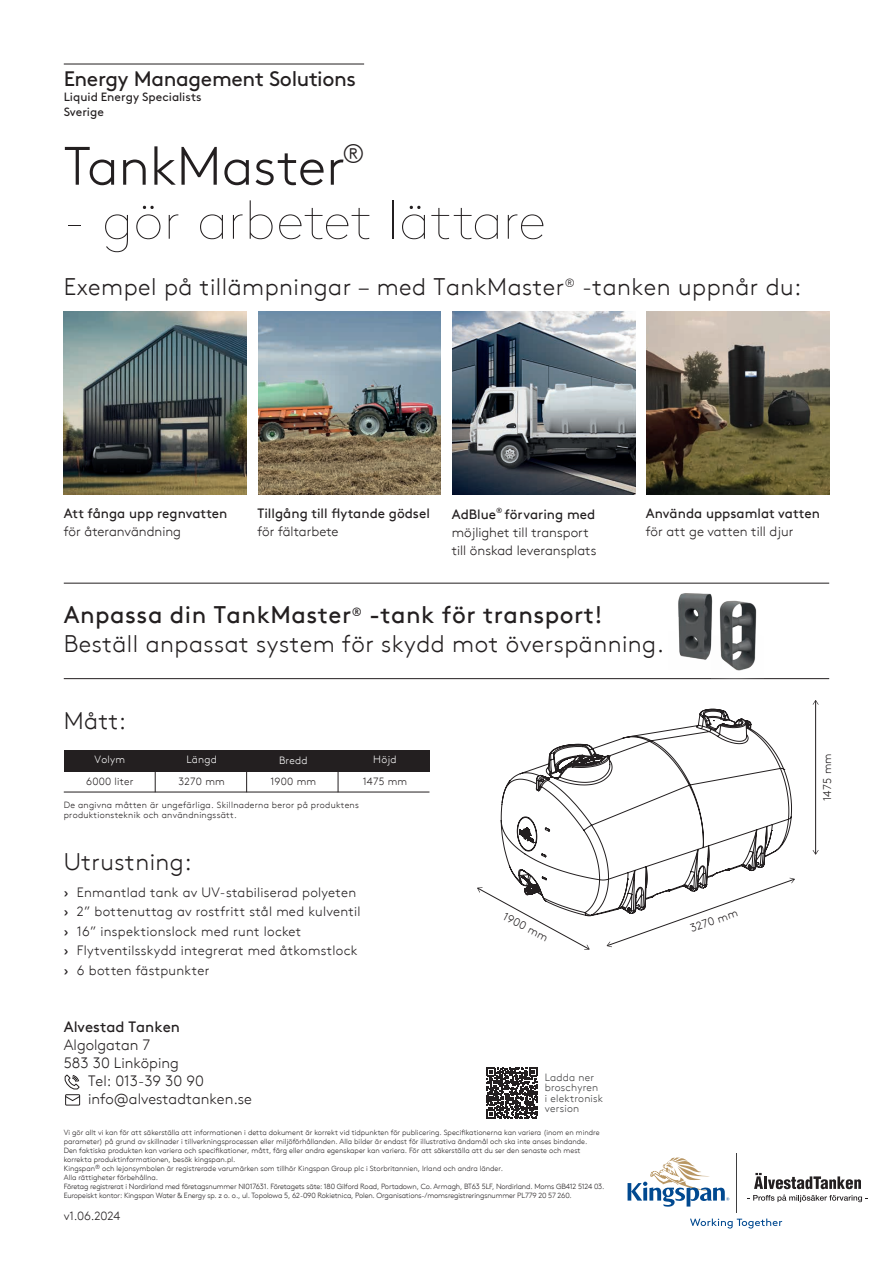
<style>
.page{position:relative;width:893px;height:1263px;background:#fff}
.page>*{position:absolute;margin:0;border:0;box-sizing:border-box;transform-origin:0 0}
.t1{font:100 54px "Kingspan Brown TT";color:#231f20}
.t2{font:300 54px "Kingspan Brown TT";color:#231f20}
.t3{font:300 24px/28.5px "Kingspan Brown TT";letter-spacing:.02em;color:#231f20}
.t4{font:21px "Brown Pro";letter-spacing:-.015em;color:#231f20}
.t5{font:300 15px "Kingspan Brown TT";color:#231f20}
.t6{font:15px "Kingspan Brown TT";color:#231f20}
.t7{font:300 13.5px/19.5px "Kingspan Brown TT";letter-spacing:.02em;color:#231f20}
.t8{font:300 13.5px/18px "Kingspan Brown TT";color:#231f20}
.t9{font:13.5px "Kingspan Brown TT";color:#231f20}
.t10{font:12px/15px "Brown Pro";color:#231f20}
.t11{font:300 12px "Kingspan Brown TT";letter-spacing:-.015em;color:#231f20}
.t12{font:300 11.25px "Kingspan Brown TT";letter-spacing:.02em;color:#231f20}
.t13{font:300 10.5px/10.5px "Kingspan Brown TT";letter-spacing:.02em;color:#3e3e3f}
.t14{font:300 10.5px "Kingspan Brown TT";letter-spacing:.02em;color:#231f20}
.t15{font:300 10.5px "Kingspan Brown TT";letter-spacing:.02em;color:#fff}
.t16{font:300 9px/10.5px "Kingspan Brown TT";letter-spacing:.03em;color:#231f20}
.t17{font:300 7.5px/9px "Kingspan Brown TT";color:#231f20}
.s1{font-weight:400}
</style>
<div class="page">
<hr style="left:64px;top:64px;width:300px;height:1px;background:#231f20">
<hr style="left:64px;top:583px;width:765px;height:1px;background:#231f20">
<hr style="left:64px;top:678px;width:765px;height:1px;background:#231f20">
<img style="left:668px;top:583px;width:54px;height:77px">
<img style="left:711px;top:591px;width:53px;height:88px">
<img style="left:64px;top:312px;width:183px;height:183px">
<img style="left:258px;top:312px;width:183px;height:183px">
<img style="left:452px;top:312px;width:183px;height:183px">
<img style="left:646px;top:312px;width:183px;height:183px">
<div style="left:64px;top:750px;width:365px;height:22px;background:#231f20"></div>
<hr style="left:64px;top:792px;width:365px;height:1px;background:#231f20">
<hr style="left:155px;top:755px;width:1px;height:37px;background:#231f20">
<hr style="left:246px;top:755px;width:1px;height:37px;background:#231f20">
<hr style="left:338px;top:755px;width:1px;height:37px;background:#231f20">
<div style="left:65px;top:1094px;width:15px;height:11px;border:1px solid #231f20"></div>
<svg style="left:64px;top:1074px;width:16px;height:27px"></svg>
<svg style="left:487px;top:1067px;width:51px;height:51px"></svg>
<hr style="left:815px;top:701px;width:1px;height:153px;background:#231f20">
<svg style="left:813px;top:700px;width:5px;height:5px"></svg>
<svg style="left:813px;top:850px;width:5px;height:5px"></svg>
<svg style="left:477px;top:887px;width:113px;height:63px"></svg>
<svg style="left:607px;top:878px;width:188px;height:69px"></svg>
<svg style="left:501px;top:709px;width:291px;height:207px"></svg>
<hr style="left:736px;top:1153px;width:1px;height:59px;background:#3e3e3f">
<svg style="left:690px;top:1218px;width:92px;height:10px"></svg>
<svg style="left:628px;top:1157px;width:101px;height:50px"></svg>
<svg style="left:747px;top:1173px;width:120px;height:29px"></svg>
<h3 class="t4" style="left:64px;top:63px;width:294px">Energy Management Solutions</h3>
<h3 class="t10" style="left:64px;top:89px;width:139px">Liquid Energy Specialists<br>Sverige</h3>
<h1 class="t2" style="left:64px;top:126px;width:302px">TankMaster<sup>®</sup></h1>
<h1 class="t1" style="left:64px;top:181px;width:484px">- gör arbetet lättare</h1>
<h2 class="t3" style="left:64px;top:271px;width:739px">Exempel på tillämpningar – med TankMaster<sup>®</sup> -tanken uppnår du:</h2>
<h3 class="t9" style="left:64px;top:503px;width:165px">Att fånga upp regnvatten</h3>
<h3 class="t8" style="left:64px;top:521px;width:119px">för återanvändning</h3>
<h3 class="t9" style="left:257px;top:503px;width:174px">Tillgång till flytande gödsel</h3>
<h3 class="t8" style="left:257px;top:521px;width:83px">för fältarbete</h3>
<h3 class="t8" style="left:452px;top:504px;width:146px"><span class="s1">AdBlue</span><sup>®</sup> <span class="s1">förvaring med </span>möjlighet till transport till önskad leveransplats</h3>
<h3 class="t9" style="left:646px;top:503px;width:176px">Använda uppsamlat vatten</h3>
<h3 class="t8" style="left:646px;top:521px;width:149px">för att ge vatten till djur</h3>
<h2 class="t3" style="left:64px;top:599px;width:602px"><span class="s1">Anpassa din TankMaster</span><sup>®</sup> <span class="s1">-tank för transport!<br></span>Beställ anpassat system för skydd mot överspänning.</h2>
<h2 class="t3" style="left:64px;top:705px;width:64px">Mått:</h2>
<h3 class="t15" style="left:95px;top:752px;width:32px">Volym</h3>
<h3 class="t14" style="left:86px;top:773px;width:49px">6000 liter</h3>
<h3 class="t15" style="left:186px;top:752px;width:32px">Längd</h3>
<h3 class="t14" style="left:179px;top:773px;width:48px">3270 mm</h3>
<h3 class="t15" style="left:279px;top:752px;width:30px">Bredd</h3>
<h3 class="t14" style="left:270px;top:773px;width:47px">1900 mm</h3>
<h3 class="t15" style="left:373px;top:752px;width:25px">Höjd</h3>
<h3 class="t14" style="left:363px;top:773px;width:46px">1475 mm</h3>
<p class="t16" style="left:64px;top:799px;width:297px">De angivna måtten är ungefärliga. Skillnaderna beror på produktens produktionsteknik och användningssätt.</p>
<h2 class="t3" style="left:64px;top:845px;width:129px">Utrustning:</h2>
<h3 class="t7" style="left:64px;top:881px;width:298px"><span class="s1">›</span> Enmantlad tank av UV-stabiliserad polyeten <span class="s1">›</span> 2” bottenuttag av rostfritt stål med kulventil <span class="s1">›</span> 16” inspektionslock med runt locket<br><span class="s1">›</span> Flytventilsskydd integrerat med åtkomstlock <span class="s1">›</span> 6 botten fästpunkter</h3>
<h3 class="t12" style="left:508px;top:908px;width:50px;rotate:27deg">1900 mm</h3>
<h3 class="t6" style="left:64px;top:1015px;width:118px">Alvestad Tanken</h3>
<h3 class="t5" style="left:64px;top:1034px;width:88px">Algolgatan 7</h3>
<h3 class="t5" style="left:64px;top:1052px;width:117px">583 30 Linköping</h3>
<h3 class="t5" style="left:88px;top:1070px;width:117px">Tel: 013-39 30 90</h3>
<h3 class="t5" style="left:88px;top:1088px;width:165px">info@alvestadtanken.se</h3>
<h3 class="t13" style="left:545px;top:1071px;width:60px">Ladda ner broschyren i elektronisk version</h3>
<p class="t17" style="left:64px;top:1127px;width:542px">Vi gör allt vi kan för att säkerställa att informationen i detta dokument är korrekt vid tidpunkten för publicering. Specifikationerna kan variera (inom en mindre parameter) på grund av skillnader i tillverkningsprocessen eller miljöförhållanden. Alla bilder är endast för illustrativa ändamål och ska inte anses bindande.<br>Den faktiska produkten kan variera och specifikationer, mått, färg eller andra egenskaper kan variera. För att säkerställa att du ser den senaste och mest korrekta produktinformationen, besök kingspan.pl.<br>Kingspan<sup>®</sup> och lejonsymbolen är registrerade varumärken som tillhör Kingspan Group plc i Storbritannien, Irland och andra länder.<br>Alla rättigheter förbehållna.<br>Företag registrerat i Nordirland med företagsnummer NI017631. Företagets säte: 180 Gilford Road, Portadown, Co. Armagh, BT63 5LF, Nordirland. Moms GB412 5124 03.<br>Europeiskt kontor: Kingspan Water &amp; Energy sp. z o. o., ul. Topolowa 5, 62-090 Rokietnica, Polen. Organisations-/momsregistreringsnummer PL779 20 57 260.</p>
<h3 class="t11" style="left:64px;top:1207px;width:58px">v1.06.2024</h3>
<h3 class="t12" style="left:688px;top:920px;width:51px;rotate:-19deg">3270 mm</h3>
<h3 class="t12" style="left:819px;top:801px;width:49px;rotate:-90deg">1475 mm</h3>
</div>
